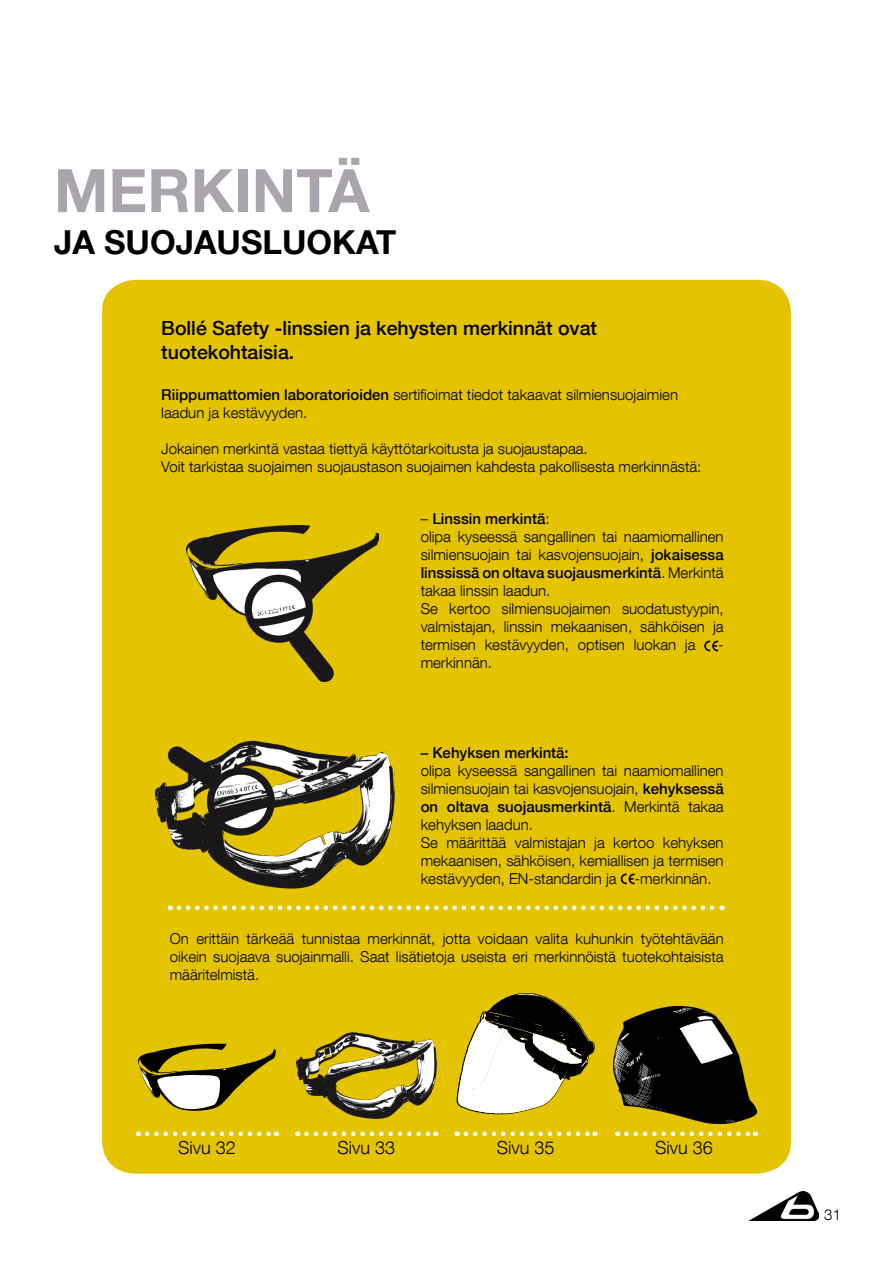
<style>
.page{position:relative;width:893px;height:1263px;background:#fff}
.page>*{position:absolute;margin:0;border:0;box-sizing:border-box;transform-origin:0 0}
.t1{font:700 60px "Helvetica Neue LT Com";color:#aaa4ac}
.t2{font:700 33px "Helvetica Neue LT Com";color:#000}
.t3{font:500 19.5px/23.4px "Helvetica Neue LT Com";color:#000}
.t4{font:300 18px "Helvetica Neue LT Com";color:#000}
.t5{font:300 15px/18px "Helvetica Neue LT Com";color:#000}
.t6{font:500 15px "Helvetica Neue LT Com";color:#000}
.s1{font-weight:500}
</style>
<div class="page">
<div style="left:102px;top:280px;width:689px;height:894px;background:#e4c300"></div>
<svg style="left:704px;top:641px;width:14px;height:10px"></svg>
<svg style="left:621px;top:873px;width:14px;height:11px"></svg>
<img style="left:146px;top:733px;width:253px;height:165px">
<img style="left:187px;top:525px;width:191px;height:156px">
<svg style="left:136px;top:1043px;width:131px;height:69px"></svg>
<svg style="left:147px;top:1131px;width:120px;height:5px"></svg>
<img style="left:267px;top:1013px;width:198px;height:124px">
<svg style="left:306px;top:1131px;width:130px;height:5px"></svg>
<svg style="left:457px;top:993px;width:138px;height:121px"></svg>
<svg style="left:466px;top:1131px;width:130px;height:5px"></svg>
<svg style="left:179px;top:905px;width:543px;height:5px"></svg>
<img style="left:614px;top:1006px;width:142px;height:117px">
<svg style="left:626px;top:1131px;width:130px;height:5px"></svg>
<img style="left:749px;top:1191px;width:69px;height:30px">
<h1 class="t1" style="left:54px;top:153px;width:317px">MERKINTÄ</h1>
<h2 class="t2" style="left:54px;top:221px;width:344px">JA SUOJAUSLUOKAT</h2>
<h3 class="t3" style="left:161px;top:316px;width:437px">Bollé Safety -linssien ja kehysten merkinnät ovat tuotekohtaisia.</h3>
<p class="t5" style="left:161px;top:385px;width:518px"><span class="s1">Riippumattomien laboratorioiden</span> sertifioimat tiedot takaavat silmiensuojaimien laadun ja kestävyyden.</p>
<p class="t5" style="left:161px;top:439px;width:542px">Jokainen merkintä vastaa tiettyä käyttötarkoitusta ja suojaustapaa.<br>Voit tarkistaa suojaimen suojaustason suojaimen kahdesta pakollisesta merkinnästä:</p>
<p class="t5" style="left:421px;top:510px;width:304px">– <span class="s1">Linssin merkintä</span>:<br>olipa kyseessä sangallinen tai naamiomallinen silmiensuojain tai kasvojensuojain, <span class="s1">jokaisessa linssissä on oltava suojausmerkintä</span>. Merkintä takaa linssin laadun.<br>Se kertoo silmiensuojaimen suodatustyypin, valmistajan, linssin mekaanisen, sähköisen ja termisen kestävyyden, optisen luokan ja</p>
<p class="t5" style="left:718px;top:636px;width:7px">-</p>
<p class="t5" style="left:421px;top:654px;width:73px">merkinnän.</p>
<p class="t6" style="left:421px;top:744px;width:150px">– Kehyksen merkintä:</p>
<p class="t5" style="left:421px;top:762px;width:304px">olipa kyseessä sangallinen tai naamiomallinen silmiensuojain tai kasvojensuojain, <span class="s1">kehyksessä on oltava suojausmerkintä</span>. Merkintä takaa kehyksen laadun.<br>Se määrittää valmistajan ja kertoo kehyksen mekaanisen, sähköisen, kemiallisen ja termisen kestävyyden, EN-standardin ja -merkinnän.</p>
<p class="t5" style="left:170px;top:929px;width:555px;text-align:justify">On erittäin tärkeää tunnistaa merkinnät, jotta voidaan valita kuhunkin työtehtävään oikein suojaava suojainmalli. Saat lisätietoja useista eri merkinnöistä tuotekohtaisista määritelmistä.</p>
<p class="t4" style="left:178px;top:1137px;width:59px">Sivu 32</p>
<p class="t4" style="left:337px;top:1137px;width:59px">Sivu 33</p>
<p class="t4" style="left:497px;top:1137px;width:59px">Sivu 35</p>
<p class="t4" style="left:655px;top:1137px;width:59px">Sivu 36</p>
<p class="t5" style="left:824px;top:1205px;width:18px">31</p>
</div>
